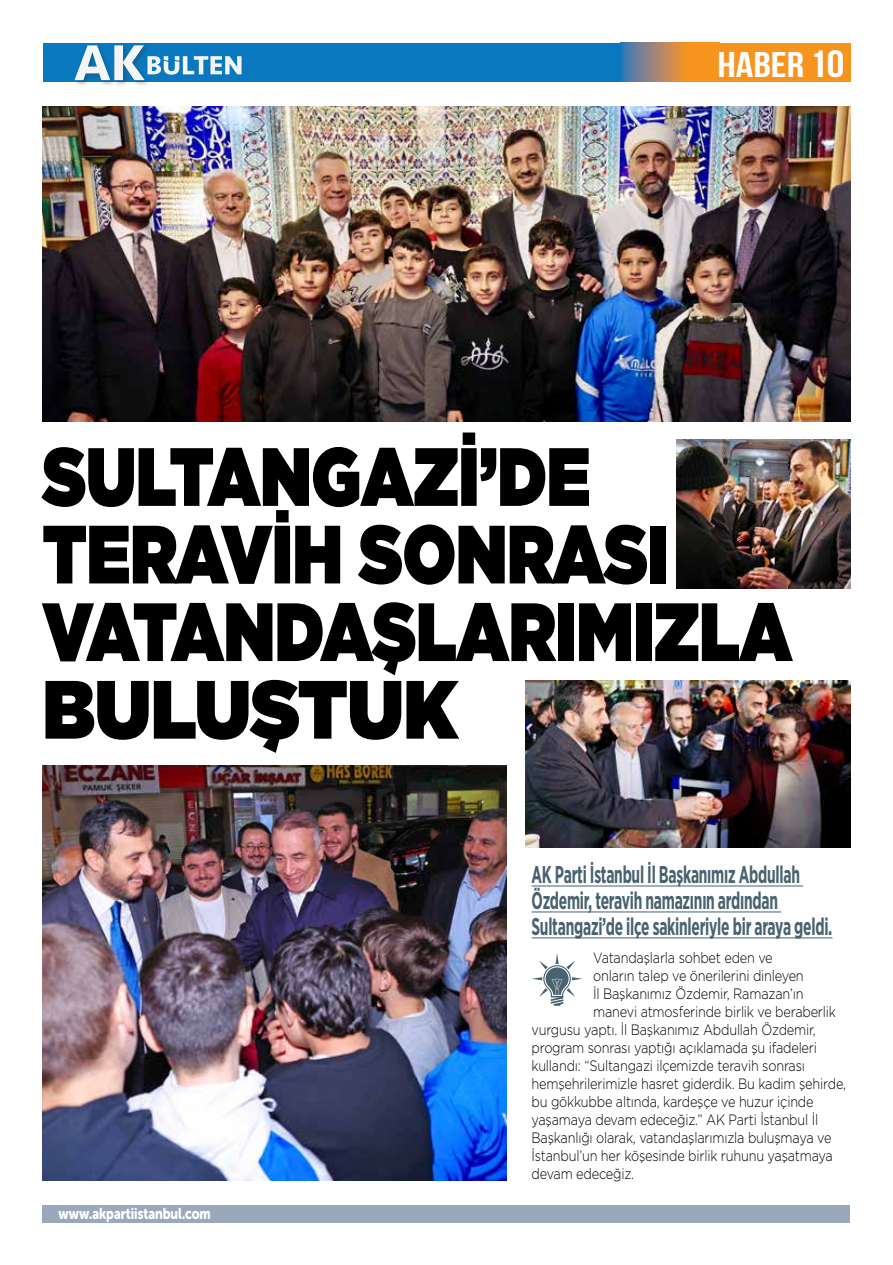
<style>
.page{position:relative;width:893px;height:1265px;background:#fff}
.page>*{position:absolute;margin:0;border:0;box-sizing:border-box;transform-origin:0 0}
.t1{font:900 82.5px/77.6px "Gotham";letter-spacing:-.005em;color:#000;scale:.8 1}
.t2{font:700 35.7px "Bebas Neue";color:#fff;scale:1.21 1}
.t3{font:700 24.15px/26px "Gotham Narrow";letter-spacing:-.015em;color:#48626f;scale:.65 1}
.t4{font:15.6px "Museo Sans Rounded 900";color:#fff;scale:.8 1}
.t5{font:300 15px "Gotham";letter-spacing:-.015em;color:#000;scale:.85 1}
.s1{font-size:37.95px}
</style>
<div class="page">
<div style="left:43px;top:1206px;width:807px;height:17px;background:#99a9bb"></div>
<div style="left:43px;top:43px;width:806px;height:39px;background:#0978be"></div>
<div style="left:686px;top:43px;width:164px;height:39px;background:#f7941e"></div>
<svg style="left:621px;top:43px;width:65px;height:39px;background:#998477"></svg>
<img style="left:74px;top:80px;width:74px;height:5px">
<svg style="left:74px;top:45px;width:168px;height:35px"></svg>
<hr style="left:531px;top:886px;width:272px;height:1px;background:#48626f">
<hr style="left:531px;top:912px;width:250px;height:1px;background:#48626f">
<hr style="left:531px;top:937px;width:301px;height:1px;background:#48626f">
<svg style="left:532px;top:953px;width:51px;height:53px"></svg>
<img style="left:43px;top:106px;width:807px;height:315px">
<img style="left:676px;top:440px;width:174px;height:148px">
<img style="left:526px;top:680px;width:324px;height:168px">
<img style="left:43px;top:766px;width:463px;height:415px">
<h2 class="t2" style="left:718px;top:45px;width:106px">HABER <span class="s1">10</span></h2>
<h1 class="t1" style="left:43px;top:437px;width:939px">SULTANGAZİ’DE<br>TERAVİH SONRASI<br>VATANDAŞLARIMIZLA<br>BULUŞTUK</h1>
<p class="t4" style="left:59px;top:1205px;width:192px">www.akpartiistanbul.com</p>
<h3 class="t3" style="left:531px;top:861px;width:464px">AK Parti İstanbul İl Başkanımız Abdullah<br>Özdemir, teravih namazının ardından<br>Sultangazi’de ilçe sakinleriyle bir araya geldi.</h3>
<p class="t5" style="left:593px;top:949px;width:213px">Vatandaşlarla sohbet eden ve</p>
<p class="t5" style="left:593px;top:967px;width:249px">onların talep ve önerilerini dinleyen</p>
<p class="t5" style="left:593px;top:985px;width:249px">İl Başkanımız Özdemir, Ramazan’ın</p>
<p class="t5" style="left:593px;top:1003px;width:287px">manevi atmosferinde birlik ve beraberlik</p>
<p class="t5" style="left:531px;top:1021px;width:336px">vurgusu yaptı. İl Başkanımız Abdullah Özdemir,</p>
<p class="t5" style="left:531px;top:1039px;width:337px">program sonrası yaptığı açıklamada şu ifadeleri</p>
<p class="t5" style="left:531px;top:1057px;width:323px">kullandı: “Sultangazi ilçemizde teravih sonrası</p>
<p class="t5" style="left:531px;top:1075px;width:371px">hemşehrilerimizle hasret giderdik. Bu kadim şehirde,</p>
<p class="t5" style="left:531px;top:1093px;width:333px">bu gökkubbe altında, kardeşçe ve huzur içinde</p>
<p class="t5" style="left:531px;top:1111px;width:339px">yaşamaya devam edeceğiz.” AK Parti İstanbul İl</p>
<p class="t5" style="left:531px;top:1129px;width:354px">Başkanlığı olarak, vatandaşlarımızla buluşmaya ve</p>
<p class="t5" style="left:531px;top:1147px;width:356px">İstanbul’un her köşesinde birlik ruhunu yaşatmaya</p>
<p class="t5" style="left:531px;top:1165px;width:122px">devam edeceğiz.</p>
</div>
